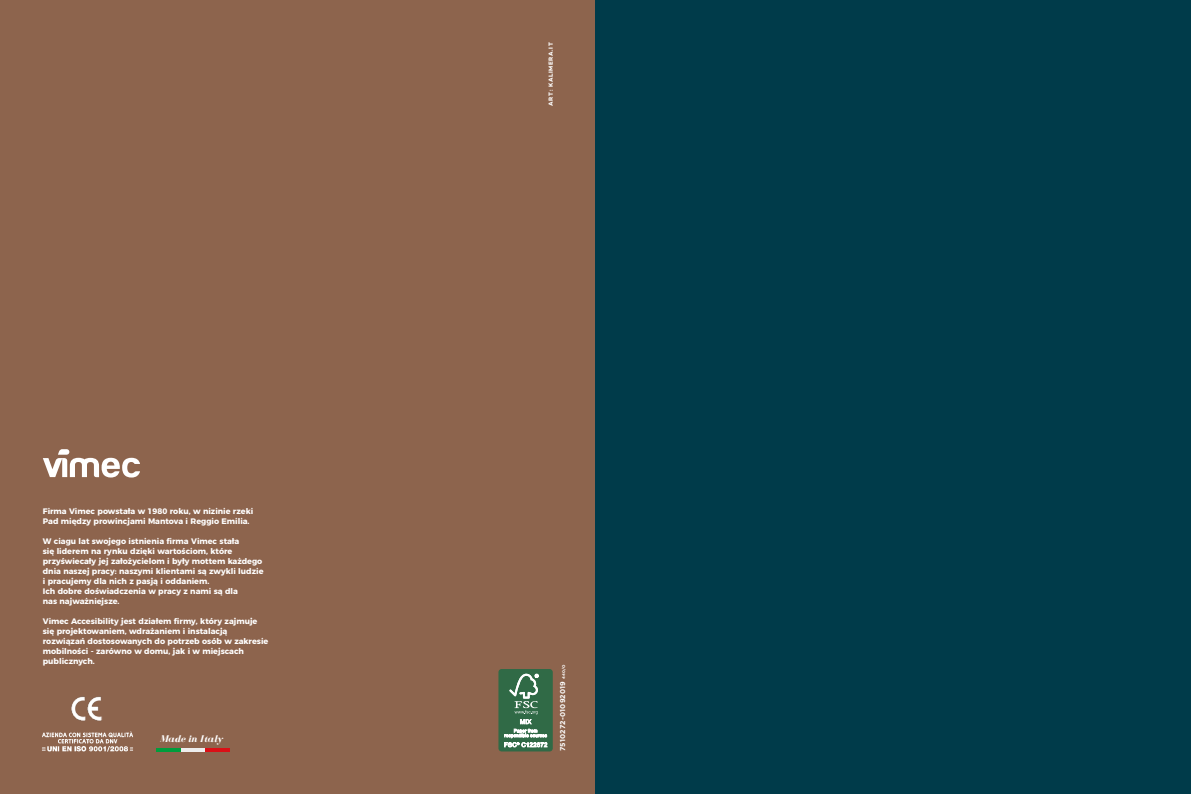
<style>
.page{position:relative;width:1191px;height:794px;background:#fff}
.page>*{position:absolute;margin:0;border:0;box-sizing:border-box;transform-origin:0 0}
.t1{font:italic 700 10px "Bodoni FLF";color:#fff}
.t2{font:700 8px/10px "Montserrat";color:#fff}
.t3{font:700 7px "Gotham HTF";letter-spacing:.02em;color:#fff}
.t4{font:700 6px "Campton";letter-spacing:.1em;color:#fff}
.s1{font-size:4px}
</style>
<div class="page">
<div style="left:0;top:0;width:595px;height:794px;background:#8d644d"></div>
<img style="left:71px;top:696px;width:31px;height:25px">
<img style="left:42px;top:731px;width:91px;height:21px">
<div style="left:499px;top:669px;width:53px;height:82px;background:#306a46;border-radius:3px"></div>
<div style="left:499px;top:669px;width:53px;height:82px;border:1px solid #306a46;border-radius:3px"></div>
<svg style="left:504px;top:674px;width:43px;height:73px"></svg>
<div style="left:595px;top:0;width:596px;height:794px;background:#003b4a"></div>
<svg style="left:43px;top:449px;width:97px;height:28px"></svg>
<hr style="left:156px;top:748px;width:25px;height:3px;background:#009d3d">
<hr style="left:181px;top:748px;width:24px;height:3px;background:#ededed">
<hr style="left:205px;top:748px;width:25px;height:3px;background:#db0f16">
<p class="t2" style="left:43px;top:505px;width:212px">Firma Vimec powstała w 1980 roku, w nizinie rzeki<br>Pad między prowincjami Mantova i Reggio Emilia.</p>
<p class="t2" style="left:43px;top:535px;width:222px">W ciagu lat swojego istnienia firma Vimec stała<br>się liderem na rynku dzięki wartościom, które przyświecały jej założycielom i były mottem każdego dnia naszej pracy: naszymi klientami są zwykli ludzie i pracujemy dla nich z pasją i oddaniem.<br>Ich dobre doświadczenia w pracy z nami są dla<br>nas najważniejsze.</p>
<p class="t2" style="left:43px;top:615px;width:227px">Vimec Accesibility jest działem firmy, który zajmuje się projektowaniem, wdrażaniem i instalacją rozwiązań dostosowanych do potrzeb osób w zakresie mobilności - zarówno w domu, jak i w miejscach publicznych.</p>
<p class="t1" style="left:160px;top:733px;width:65px">Made in Italy</p>
<p class="t4" style="left:547px;top:106px;width:65px;rotate:-90deg">ART: KALIMERA.IT</p>
<p class="t3" style="left:558px;top:751px;width:88px;rotate:-90deg">7510272-01092019 <span class="s1">440/O</span></p>
</div>
